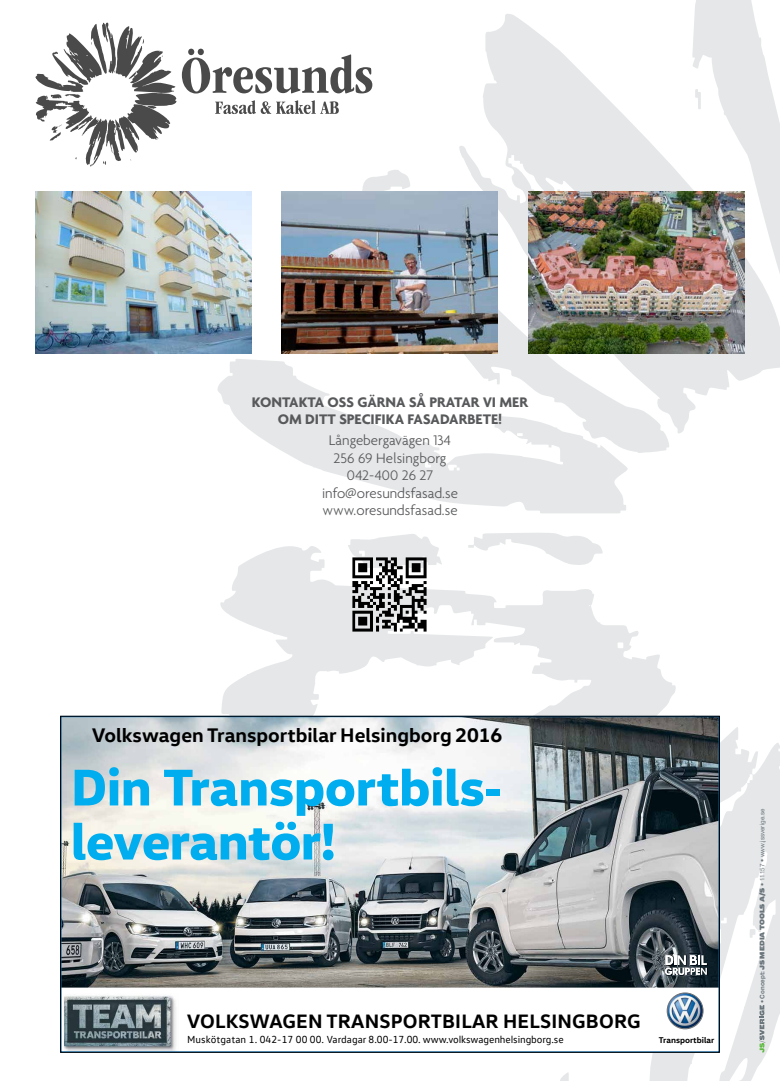
<style>
.page{position:relative;width:780px;height:1081px;background:#fff}
.page>*{position:absolute;margin:0;border:0;box-sizing:border-box;transform-origin:0 0}
.t1{font:800 52.5px/54px "VW Head";letter-spacing:-.005em;color:#00aeef}
.t2{font:700 20px "VW Head";color:#000}
.t3{font:700 19.75px "VW Head";letter-spacing:.01em;color:#000}
.t4{font:300 15px/17.5px "Agenda";color:#58595b;text-align:center}
.t5{font:700 15px/17.5px "Agenda";color:#58595b;text-align:center}
.t6{font:10.38px "VW Text";letter-spacing:-.01em;color:#000}
.t7{font:700 8.5px "VW Head";color:#000}
.t8{font:6.25px "Helvetica Neue LT Std";color:#6a757c}
.s1{font-weight:700}
.s2{font-family:"Bau Super"}
</style>
<div class="page">
<svg style="left:560px;top:1072px;width:8px;height:9px"></svg>
<svg style="left:362px;top:170px;width:307px;height:283px"></svg>
<svg style="left:695px;top:0;width:59px;height:13px"></svg>
<svg style="left:458px;top:13px;width:322px;height:421px;fill:#e7e9ea"></svg>
<svg style="left:614px;top:726px;width:166px;height:355px;fill:#e5e7e8"></svg>
<svg style="left:217px;top:359px;width:411px;height:154px"></svg>
<svg style="left:474px;top:533px;width:114px;height:6px"></svg>
<svg style="left:376px;top:534px;width:53px;height:5px"></svg>
<svg style="left:220px;top:539px;width:456px;height:177px"></svg>
<svg style="left:759px;top:1005px;width:6px;height:47px"></svg>
<div style="left:60px;top:716px;width:659px;height:336px;background:#fff"></div>
<img style="left:62px;top:718px;width:655px;height:269px">
<svg style="left:664px;top:955px;width:44px;height:21px"></svg>
<img style="left:64px;top:996px;width:113px;height:53px">
<img style="left:667px;top:993px;width:36px;height:36px;border-radius:18px">
<div style="left:667px;top:993px;width:36px;height:36px;border:1px solid #6d6e71;border-radius:50%"></div>
<img style="left:281px;top:191px;width:216px;height:162px">
<img style="left:528px;top:191px;width:216px;height:163px">
<img style="left:35px;top:192px;width:217px;height:161px">
<img style="left:340px;top:545px;width:98px;height:98px">
<svg style="left:35px;top:23px;width:337px;height:143px"></svg>
<p class="t5" style="left:252px;top:393px;width:278px">KONTAKTA OSS GÄRNA SÅ PRATAR VI MER<br>OM DITT SPECIFIKA FASADARBETE!</p>
<p class="t4" style="left:322px;top:431px;width:137px">Långebergavägen 134<br>256 69 Helsingborg<br>042-400 26 27 info@oresundsfasad.se www.oresundsfasad.se</p>
<h2 class="t2" style="left:92px;top:722px;width:412px">Volkswagen Transportbilar Helsingborg 2016</h2>
<h1 class="t1" style="left:71px;top:758px;width:433px">Din Transportbils&shy;leverantör!</h1>
<h3 class="t3" style="left:187px;top:1008px;width:455px">VOLKSWAGEN TRANSPORTBILAR HELSINGBORG</h3>
<p class="t6" style="left:187px;top:1033px;width:378px">Muskötgatan 1. 042-17 00 00. Vardagar 8.00-17.00. www.volkswagenhelsingborg.se</p>
<p class="t7" style="left:658px;top:1034px;width:57px">Transportbilar</p>
<p class="t8" style="left:758px;top:1003px;width:196px;rotate:-90deg">• <span class="s1">Concept:</span> <span class="s2">JS MEDIA TOOLS A/S</span> • 11157 • www.jssverige.se</p>
</div>
